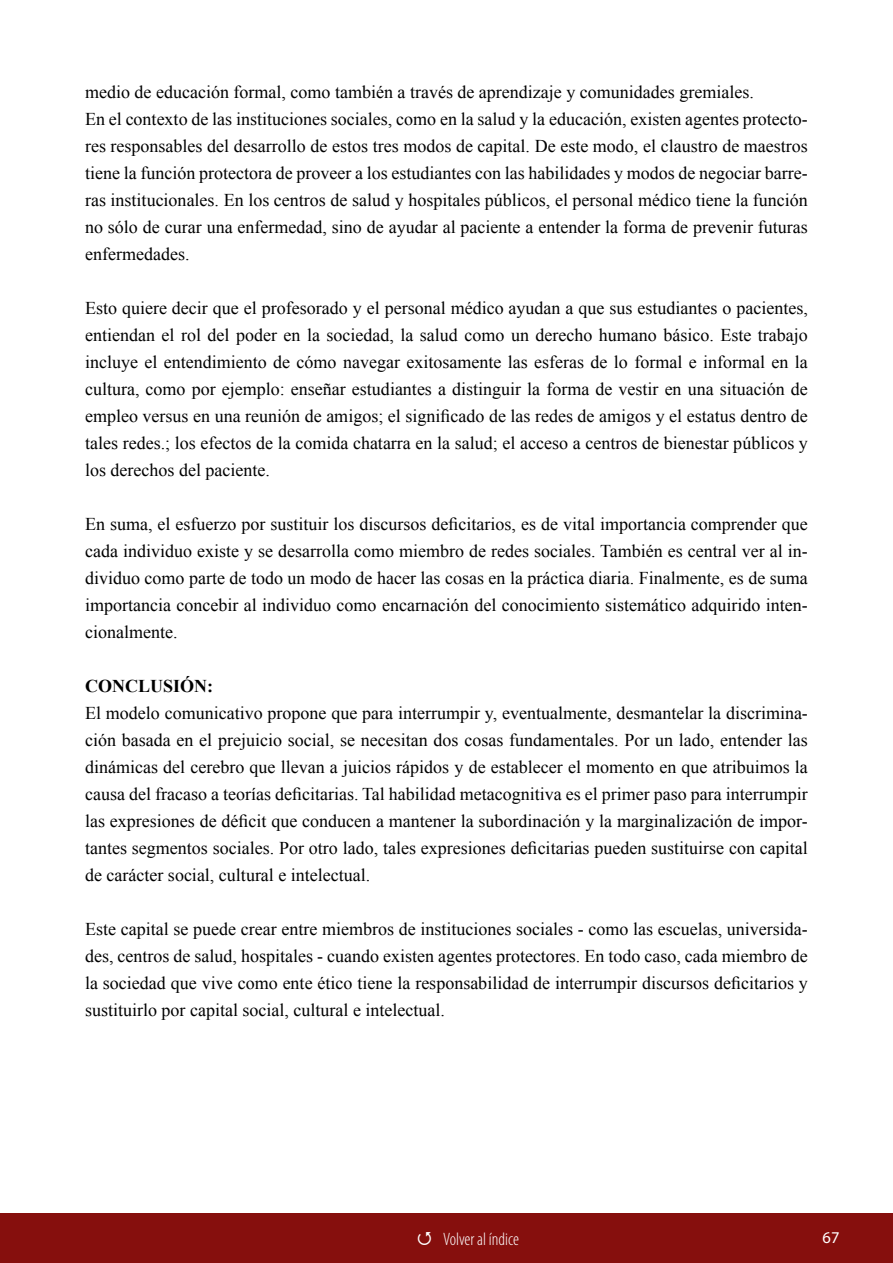
<style>
.page{position:relative;width:893px;height:1263px;background:#fff}
.page>*{position:absolute;margin:0;border:0;box-sizing:border-box;transform-origin:0 0}
.t1{font:18px/27px "Times New Roman";color:#000;text-align:justify}
.t2{font:300 condensed 18px "Myriad Pro";color:#fff}
.t3{font:700 18px "Times New Roman";color:#000}
.t4{font:16.5px "Myriad Pro";color:#fff}
</style>
<div class="page">
<div style="left:0;top:1213px;width:893px;height:49px;background:#860f0d"></div>
<p class="t1" style="left:85px;top:78px;width:724px;text-align:left">medio de educación formal, como también a través de aprendizaje y comunidades gremiales.<br>En el contexto de las instituciones sociales, como en la salud y la educación, existen agentes protecto&shy;res responsables del desarrollo de estos tres modos de capital. De este modo, el claustro de maestros tiene la función protectora de proveer a los estudiantes con las habilidades y modos de negociar barre&shy;ras institucionales. En los centros de salud y hospitales públicos, el personal médico tiene la función no sólo de curar una enfermedad, sino de ayudar al paciente a entender la forma de prevenir futuras enfermedades.</p>
<p class="t1" style="left:85px;top:294px;width:724px">Esto quiere decir que el profesorado y el personal médico ayudan a que sus estudiantes o pacientes, entiendan el rol del poder en la sociedad, la salud como un derecho humano básico. Este trabajo incluye el entendimiento de cómo navegar exitosamente las esferas de lo formal e informal en la cultura, como por ejemplo: enseñar estudiantes a distinguir la forma de vestir en una situación de empleo versus en una reunión de amigos; el significado de las redes de amigos y el estatus dentro de tales redes.; los efectos de la comida chatarra en la salud; el acceso a centros de bienestar públicos y los derechos del paciente.</p>
<p class="t1" style="left:85px;top:510px;width:724px">En suma, el esfuerzo por sustituir los discursos deficitarios, es de vital importancia comprender que cada individuo existe y se desarrolla como miembro de redes sociales. También es central ver al in&shy;dividuo como parte de todo un modo de hacer las cosas en la práctica diaria. Finalmente, es de suma importancia concebir al individuo como encarnación del conocimiento sistemático adquirido inten&shy;cionalmente.</p>
<p class="t3" style="left:85px;top:673px;width:129px">CONCLUSIÓN:</p>
<p class="t1" style="left:85px;top:699px;width:724px">El modelo comunicativo propone que para interrumpir y, eventualmente, desmantelar la discrimina&shy;ción basada en el prejuicio social, se necesitan dos cosas fundamentales. Por un lado, entender las dinámicas del cerebro que llevan a juicios rápidos y de establecer el momento en que atribuimos la causa del fracaso a teorías deficitarias. Tal habilidad metacognitiva es el primer paso para interrumpir las expresiones de déficit que conducen a mantener la subordinación y la marginalización de impor&shy;tantes segmentos sociales. Por otro lado, tales expresiones deficitarias pueden sustituirse con capital de carácter social, cultural e intelectual.</p>
<p class="t1" style="left:85px;top:915px;width:724px">Este capital se puede crear entre miembros de instituciones sociales - como las escuelas, universida&shy;des, centros de salud, hospitales - cuando existen agentes protectores. En todo caso, cada miembro de la sociedad que vive como ente ético tiene la responsabilidad de interrumpir discursos deficitarios y sustituirlo por capital social, cultural e intelectual.</p>
<p class="t2" style="left:443px;top:1229px;width:77px">Volver al índice</p>
<p class="t4" style="left:823px;top:1227px;width:18px">67</p>
</div>
